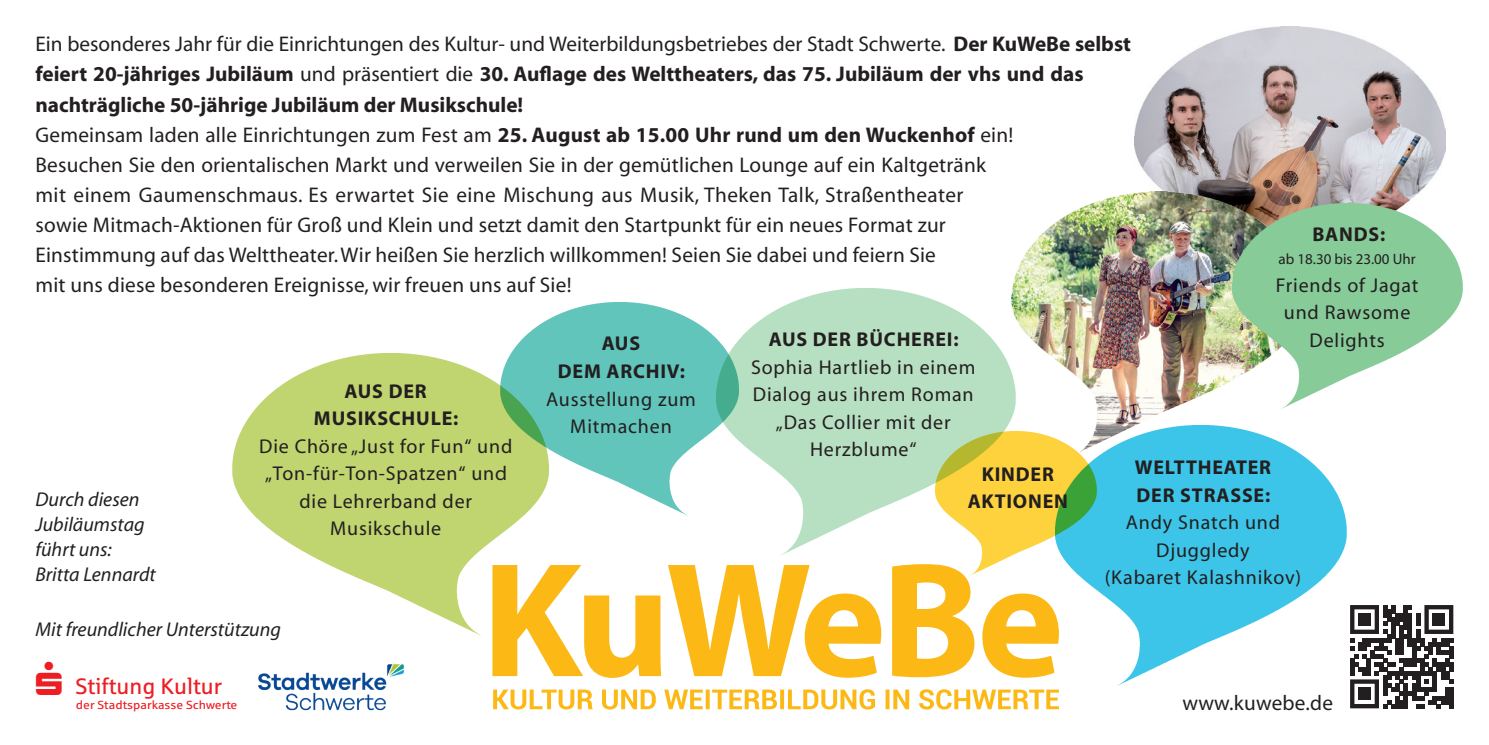
<style>
.page{position:relative;width:1489px;height:745px;background:#fff}
.page>*{position:absolute;margin:0;border:0;box-sizing:border-box;transform-origin:0 0}
.t1{font:22.25px "Sparkasse Rg";color:#ee1d23}
.t2{font:21.25px/30px "Myriad";letter-spacing:.01em;color:#231f20}
.t3{font:20px/27.5px "Myriad";letter-spacing:.04em;color:#231f20;text-align:center}
.t4{font:700 20px/27.5px "Myriad";letter-spacing:.04em;color:#231f20;text-align:center}
.t5{font:italic 20px/25px "Myriad";color:#231f20}
.t6{font:15px "Myriad";color:#231f20}
.t7{font:11.75px "Sparkasse Rg";color:#ee1d23;scale:1.07 1}
.s1{font-weight:700}
</style>
<div class="page">
<svg style="left:492px;top:564px;width:563px;height:113px;fill:#fcb814"></svg>
<svg style="left:493px;top:689px;width:565px;height:20px"></svg>
<svg style="left:1350px;top:605px;width:103px;height:102px"></svg>
<div style="left:1358px;top:613px;width:12px;height:12px;background:#231f20"></div>
<div style="left:1432px;top:613px;width:12px;height:12px;background:#231f20"></div>
<div style="left:1358px;top:687px;width:12px;height:12px;background:#231f20"></div>
<img style="left:232px;top:353px;width:316px;height:282px">
<img style="left:1055px;top:451px;width:290px;height:234px">
<img style="left:738px;top:288px;width:273px;height:267px">
<img style="left:935px;top:431px;width:161px;height:144px">
<img style="left:500px;top:302px;width:238px;height:213px">
<img style="left:258px;top:664px;width:147px;height:47px">
<img style="left:1134px;top:27px;width:311px;height:176px">
<img style="left:1011px;top:191px;width:294px;height:260px">
<img style="left:1231px;top:203px;width:230px;height:205px">
<p class="t2" style="left:35px;top:30px;width:1097px">Ein besonderes Jahr für die Einrichtungen des Kultur- und Weiterbildungsbetriebes der Stadt Schwerte. <span class="s1">Der KuWeBe selbst feiert 20-jähriges Jubiläum</span> und präsentiert die <span class="s1">30. Auflage des Welttheaters, das 75. Jubiläum der vhs und das nachträgliche 50-jährige Jubiläum der Musikschule!<br></span>Gemeinsam laden alle Einrichtungen zum Fest am <span class="s1">25. August ab 15.00 Uhr rund um den Wuckenhof</span> ein!<br>Besuchen Sie den orientalischen Markt und verweilen Sie in der gemütlichen Lounge auf ein Kaltgetränk<br>mit einem Gaumenschmaus. Es erwartet Sie eine Mischung aus Musik, Theken Talk, Straßentheater<br>sowie Mitmach-Aktionen für Groß und Klein und setzt damit den Startpunkt für ein neues Format zur<br>Einstimmung auf das Welttheater. Wir heißen Sie herzlich willkommen! Seien Sie dabei und feiern Sie<br>mit uns diese besonderen Ereignisse, wir freuen uns auf Sie!</p>
<p class="t4" style="left:1312px;top:221px;width:74px">BANDS:</p>
<p class="t6" style="left:1278px;top:251px;width:139px">ab 18.30 bis 23.00 Uhr</p>
<p class="t3" style="left:1275px;top:272px;width:144px">Friends of Jagat und Rawsome<br>Delights</p>
<p class="t4" style="left:768px;top:326px;width:191px">AUS DER BÜCHEREI:</p>
<p class="t3" style="left:751px;top:354px;width:226px">Sophia Hartlieb in einem<br>Dialog aus ihrem Roman „Das Collier mit der<br>Herzblume“</p>
<p class="t4" style="left:967px;top:460px;width:102px">KINDER<br>AKTIONEN</p>
<p class="t4" style="left:558px;top:330px;width:129px">AUS<br>DEM ARCHIV:</p>
<p class="t3" style="left:546px;top:386px;width:151px">Ausstellung zum<br>Mitmachen</p>
<p class="t4" style="left:314px;top:377px;width:146px">AUS DER<br>MUSIKSCHULE:</p>
<p class="t3" style="left:259px;top:433px;width:254px">Die Chöre „Just for Fun“ und „Ton-für-Ton-Spatzen“ und die Lehrerband der<br>Musikschule</p>
<p class="t4" style="left:1134px;top:454px;width:138px;text-align:left">WELTTHEATER<br>DER STRASSE:</p>
<p class="t3" style="left:1104px;top:509px;width:198px">Andy Snatch und<br>Djuggledy<br>(Kabaret Kalashnikov)</p>
<p class="t5" style="left:35px;top:487px;width:122px">Durch diesen<br>Jubiläumstag führt uns:<br>Britta Lennardt</p>
<p class="t5" style="left:35px;top:617px;width:247px">Mit freundlicher Unterstützung</p>
<p class="t1" style="left:75px;top:672px;width:148px">Stiftung Kultur</p>
<p class="t7" style="left:76px;top:697px;width:152px">der Stadtsparkasse Schwerte</p>
<p class="t2" style="left:1182px;top:688px;width:152px">www.kuwebe.de</p>
</div>
